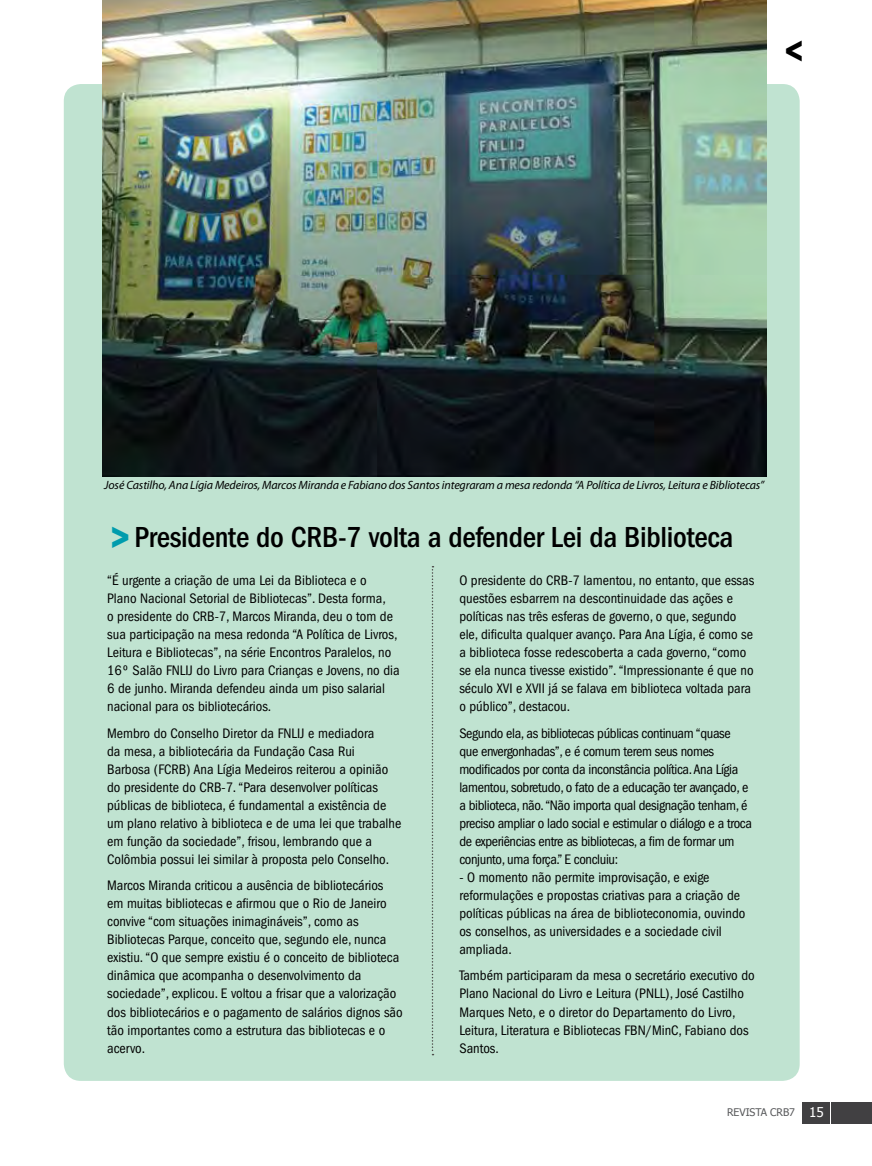
<style>
.page{position:relative;width:872px;height:1166px;background:#fff}
.page>*{position:absolute;margin:0;border:0;box-sizing:border-box;transform-origin:0 0}
.t1{font:600 43.95px "Franklin Gothic";color:#009cad;scale:.75 1}
.t2{font:600 condensed 36px "Franklin Gothic LT";color:#000}
.t3{font:500 condensed 30px "Franklin Gothic LT";letter-spacing:-.01em;color:#000}
.t4{font:condensed 14.25px/18px "Franklin Gothic LT";color:#000}
.t5{font:condensed 14.25px/18px "Franklin Gothic LT";letter-spacing:-.025em;color:#000}
.t6{font:italic 12px "Myriad Pro";letter-spacing:-.01em;color:#000}
.t7{font:10.5px "Tahoma";letter-spacing:-.005em;color:#58595b}
.s1{font-size:13.5px;color:#fff}
</style>
<div class="page">
<div style="left:803px;top:1101px;width:27px;height:22px;background:#414042"></div>
<div style="left:831px;top:1101px;width:41px;height:22px;background:#414042"></div>
<div style="left:64px;top:84px;width:735px;height:996px;background:#c0e3d1;border-radius:17px"></div>
<img style="left:102px;top:0;width:664px;height:476px">
<svg style="left:432px;top:566px;width:1px;height:488px"></svg>
<h2 class="t2" style="left:784px;top:31px;width:20px">&lt;</h2>
<p class="t6" style="left:104px;top:477px;width:661px">José Castilho, Ana Lígia Medeiros, Marcos Miranda e Fabiano dos Santos integraram a mesa redonda “A Política de Livros, Leitura e Bibliotecas”</p>
<h3 class="t3" style="left:134px;top:520px;width:600px">Presidente do CRB-7 volta a defender Lei da Biblioteca</h3>
<p class="t4" style="left:459px;top:571px;width:296px">O presidente do CRB-7 lamentou, no entanto, que essas questões esbarrem na descontinuidade das ações e políticas nas três esferas de governo, o que, segundo ele, dificulta qualquer avanço. Para Ana Lígia, é como se a biblioteca fosse redescoberta a cada governo, “como se ela nunca tivesse existido”. “Impressionante é que no século XVI e XVII já se falava em biblioteca voltada para o público”, destacou.</p>
<p class="t5" style="left:459px;top:724px;width:294px">Segundo ela, as bibliotecas públicas continuam “quase que envergonhadas”, e é comum terem seus nomes modificados por conta da inconstância política. Ana Lígia lamentou, sobretudo, o fato de a educação ter avançado, e a biblioteca, não. “Não importa qual designação tenham, é preciso ampliar o lado social e estimular o diálogo e a troca de experiências entre as bibliotecas, a fim de formar um conjunto, uma força.” E concluiu:</p>
<p class="t4" style="left:459px;top:868px;width:287px">- O momento não permite improvisação, e exige reformulações e propostas criativas para a criação de políticas públicas na área de biblioteconomia, ouvindo os conselhos, as universidades e a sociedade civil ampliada.</p>
<p class="t4" style="left:459px;top:966px;width:297px">Também participaram da mesa o secretário executivo do Plano Nacional do Livro e Leitura (PNLL), José Castilho Marques Neto, e o diretor do Departamento do Livro, Leitura, Literatura e Bibliotecas FBN/MinC, Fabiano dos Santos.</p>
<h1 class="t1" style="left:111px;top:509px;width:28px">&gt;</h1>
<p class="t4" style="left:107px;top:571px;width:294px">“É urgente a criação de uma Lei da Biblioteca e o<br>Plano Nacional Setorial de Bibliotecas”. Desta forma,<br>o presidente do CRB-7, Marcos Miranda, deu o tom de sua participação na mesa redonda “A Política de Livros, Leitura e Bibliotecas”, na série Encontros Paralelos, no 16º Salão FNLIJ do Livro para Crianças e Jovens, no dia 6 de junho. Miranda defendeu ainda um piso salarial nacional para os bibliotecários.</p>
<p class="t4" style="left:107px;top:724px;width:296px">Membro do Conselho Diretor da FNLIJ e mediadora<br>da mesa, a bibliotecária da Fundação Casa Rui Barbosa (FCRB) Ana Lígia Medeiros reiterou a opinião do presidente do CRB-7. “Para desenvolver políticas públicas de biblioteca, é fundamental a existência de um plano relativo à biblioteca e de uma lei que trabalhe em função da sociedade”, frisou, lembrando que a Colômbia possui lei similar à proposta pelo Conselho.</p>
<p class="t4" style="left:107px;top:876px;width:297px">Marcos Miranda criticou a ausência de bibliotecários em muitas bibliotecas e afirmou que o Rio de Janeiro convive “com situações inimagináveis”, como as Bibliotecas Parque, conceito que, segundo ele, nunca existiu. “O que sempre existiu é o conceito de biblioteca dinâmica que acompanha o desenvolvimento da sociedade”, explicou. E voltou a frisar que a valorização dos bibliotecários e o pagamento de salários dignos são tão importantes como a estrutura das bibliotecas e o acervo.</p>
<p class="t7" style="left:727px;top:1105px;width:98px">REVISTA CRB7 <span class="s1">15</span></p>
</div>
